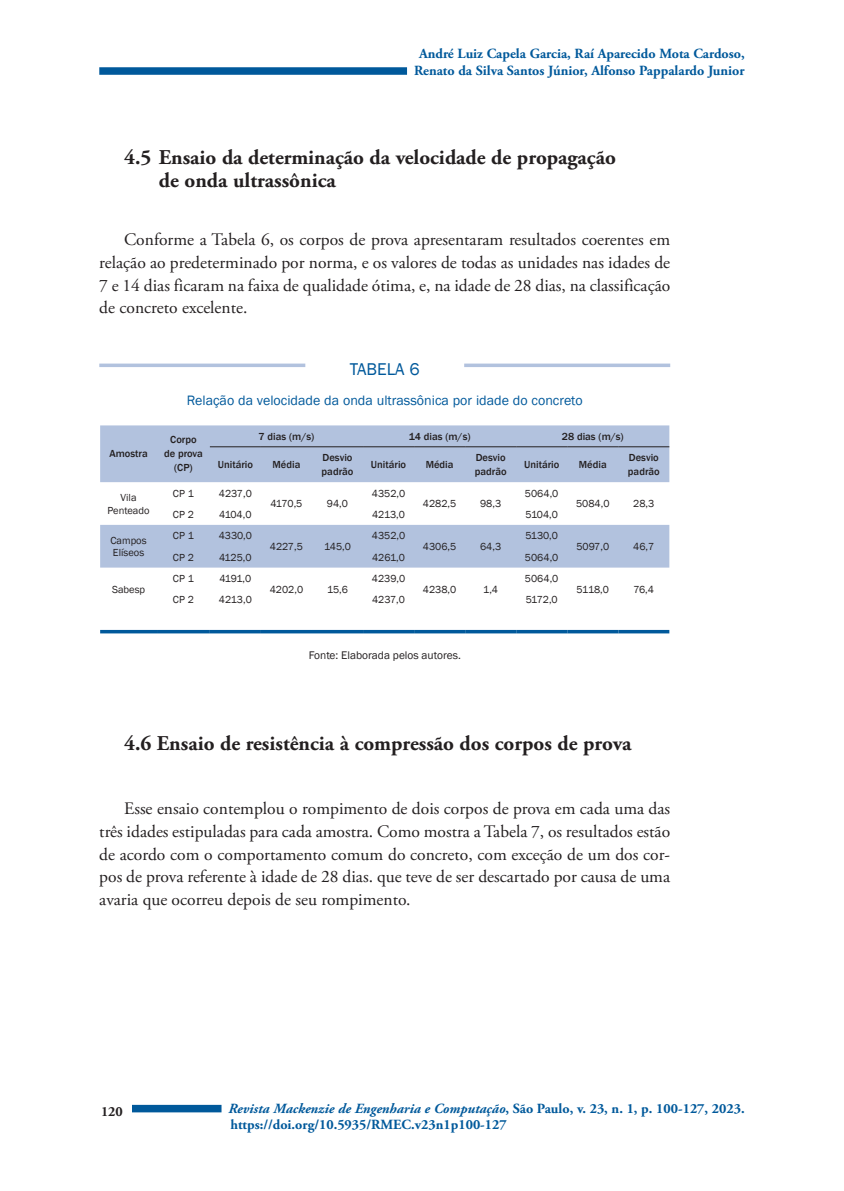
<style>
.page{position:relative;width:844px;height:1191px;background:#fff}
.page>*{position:absolute;margin:0;border:0;box-sizing:border-box;transform-origin:0 0}
.Sub_02{font:700 21px/22.8px "Adobe Garamond Pro";color:#231f20}
.Texto{font:17.5px/22.8px "Adobe Garamond Pro";color:#231f20;text-align:justify}
.Tabela_Nº{font:17.5px "Franklin Gothic";color:#00599b}
.t1{font:700 14px/16.8px "Adobe Garamond Pro";color:#00599b}
.Tabela_Tít{font:14px "Franklin Gothic";color:#00599b}
.t2{font:700 14px "Adobe Garamond Pro";color:#231f20}
.Figura_fonte{font:11.38px "Franklin Gothic";color:#231f20}
.Tabela_Miolo{font:10.5px/12.6px "Franklin Gothic";color:#231f20;text-align:center}
.Tabela_Gravata{font:500 10.5px/14px "Franklin Gothic";color:#231f20}
.s1{font-style:italic}
</style>
<div class="page">
<div style="left:131px;top:1104px;width:90px;height:8px;background:#00599b"></div>
<div style="left:99px;top:1104px;width:33px;height:27px;background:#fff"></div>
<div style="left:99px;top:67px;width:308px;height:8px;background:#00599b"></div>
<svg style="left:99px;top:363px;width:206px;height:4px"></svg>
<svg style="left:464px;top:363px;width:206px;height:4px"></svg>
<svg style="left:100px;top:425px;width:569px;height:142px;fill:#b2c2de"></svg>
<hr style="left:100px;top:630px;width:57px;height:3px;background:#00599b">
<hr style="left:157px;top:630px;width:53px;height:3px;background:#00599b">
<hr style="left:210px;top:630px;width:51px;height:3px;background:#00599b">
<hr style="left:261px;top:630px;width:51px;height:3px;background:#00599b">
<hr style="left:312px;top:630px;width:51px;height:3px;background:#00599b">
<hr style="left:363px;top:630px;width:51px;height:3px;background:#00599b">
<hr style="left:414px;top:630px;width:51px;height:3px;background:#00599b">
<hr style="left:465px;top:630px;width:51px;height:3px;background:#00599b">
<hr style="left:516px;top:630px;width:51px;height:3px;background:#00599b">
<hr style="left:567px;top:630px;width:51px;height:3px;background:#00599b">
<hr style="left:618px;top:630px;width:51px;height:3px;background:#00599b">
<hr style="left:210px;top:446px;width:51px;height:1px;background:#231f20">
<hr style="left:261px;top:446px;width:51px;height:1px;background:#231f20">
<hr style="left:312px;top:446px;width:51px;height:1px;background:#231f20">
<hr style="left:363px;top:446px;width:51px;height:1px;background:#231f20">
<hr style="left:414px;top:446px;width:51px;height:1px;background:#231f20">
<hr style="left:465px;top:446px;width:51px;height:1px;background:#231f20">
<hr style="left:516px;top:446px;width:51px;height:1px;background:#231f20">
<hr style="left:567px;top:446px;width:51px;height:1px;background:#231f20">
<hr style="left:618px;top:446px;width:51px;height:1px;background:#231f20">
<p class="t1" style="left:414px;top:46px;width:332px;text-align:center">André Luiz Capela Garcia, Raí Aparecido Mota Cardoso,<br>Renato da Silva Santos Júnior, Alfonso Pappalardo Junior</p>
<p class="Sub_02" style="left:159px;top:146px;width:458px;text-indent:-35px">4.5 Ensaio da determinação da velocidade de propagação de onda ultrassônica</p>
<p class="Texto" style="left:99px;top:229px;width:572px;text-indent:25px">Conforme a Tabela 6, os corpos de prova apresentaram resultados coerentes em relação ao predeterminado por norma, e os valores de todas as unidades nas idades de 7 e 14 dias ficaram na faixa de qualidade ótima, e, na idade de 28 dias, na classificação de concreto excelente.</p>
<p class="Tabela_Nº" style="left:349px;top:358px;width:71px">TABELA 6</p>
<p class="Tabela_Tít" style="left:187px;top:392px;width:397px">Relação da velocidade da onda ultrassônica por idade do concreto</p>
<p class="Tabela_Gravata" style="left:109px;top:447px;width:40px">Amostra</p>
<p class="Tabela_Gravata" style="left:164px;top:433px;width:40px;text-align:center">Corpo de prova (CP)</p>
<p class="Tabela_Gravata" style="left:258px;top:429px;width:57px">7 dias (m/s)</p>
<p class="Tabela_Gravata" style="left:408px;top:429px;width:63px">14 dias (m/s)</p>
<p class="Tabela_Gravata" style="left:561px;top:429px;width:63px">28 dias (m/s)</p>
<p class="Tabela_Gravata" style="left:218px;top:458px;width:37px">Unitário</p>
<p class="Tabela_Gravata" style="left:272px;top:458px;width:29px">Média</p>
<p class="Tabela_Gravata" style="left:321px;top:451px;width:33px">Desvio padrão</p>
<p class="Tabela_Gravata" style="left:371px;top:458px;width:37px">Unitário</p>
<p class="Tabela_Gravata" style="left:425px;top:458px;width:29px">Média</p>
<p class="Tabela_Gravata" style="left:474px;top:451px;width:33px">Desvio padrão</p>
<p class="Tabela_Gravata" style="left:524px;top:458px;width:37px">Unitário</p>
<p class="Tabela_Gravata" style="left:578px;top:458px;width:29px">Média</p>
<p class="Tabela_Gravata" style="left:627px;top:451px;width:33px">Desvio padrão</p>
<p class="Tabela_Miolo" style="left:107px;top:491px;width:44px">Vila<br>Penteado</p>
<p class="Tabela_Miolo" style="left:173px;top:487px;width:22px">CP 1</p>
<p class="Tabela_Miolo" style="left:219px;top:487px;width:34px">4237,0</p>
<p class="Tabela_Miolo" style="left:270px;top:497px;width:33px">4170,5</p>
<p class="Tabela_Miolo" style="left:327px;top:497px;width:23px">94,0</p>
<p class="Tabela_Miolo" style="left:372px;top:487px;width:35px">4352,0</p>
<p class="Tabela_Miolo" style="left:423px;top:497px;width:35px">4282,5</p>
<p class="Tabela_Miolo" style="left:480px;top:497px;width:23px">98,3</p>
<p class="Tabela_Miolo" style="left:525px;top:487px;width:35px">5064,0</p>
<p class="Tabela_Miolo" style="left:173px;top:508px;width:22px">CP 2</p>
<p class="Tabela_Miolo" style="left:219px;top:508px;width:34px">4104,0</p>
<p class="Tabela_Miolo" style="left:372px;top:508px;width:34px">4213,0</p>
<p class="Tabela_Miolo" style="left:525px;top:508px;width:34px">5104,0</p>
<p class="Tabela_Miolo" style="left:576px;top:497px;width:35px">5084,0</p>
<p class="Tabela_Miolo" style="left:633px;top:497px;width:23px">28,3</p>
<p class="Tabela_Miolo" style="left:110px;top:534px;width:38px;text-align:left">Campos<br>Elíseos</p>
<p class="Tabela_Miolo" style="left:173px;top:529px;width:22px">CP 1</p>
<p class="Tabela_Miolo" style="left:219px;top:529px;width:35px">4330,0</p>
<p class="Tabela_Miolo" style="left:270px;top:540px;width:34px">4227,5</p>
<p class="Tabela_Miolo" style="left:324px;top:540px;width:28px">145,0</p>
<p class="Tabela_Miolo" style="left:372px;top:529px;width:35px">4352,0</p>
<p class="Tabela_Miolo" style="left:423px;top:540px;width:35px">4306,5</p>
<p class="Tabela_Miolo" style="left:480px;top:540px;width:23px">64,3</p>
<p class="Tabela_Miolo" style="left:525px;top:529px;width:34px">5130,0</p>
<p class="Tabela_Miolo" style="left:173px;top:551px;width:22px">CP 2</p>
<p class="Tabela_Miolo" style="left:219px;top:551px;width:34px">4125,0</p>
<p class="Tabela_Miolo" style="left:372px;top:551px;width:34px">4261,0</p>
<p class="Tabela_Miolo" style="left:525px;top:551px;width:35px">5064,0</p>
<p class="Tabela_Miolo" style="left:576px;top:540px;width:34px">5097,0</p>
<p class="Tabela_Miolo" style="left:633px;top:540px;width:23px">46,7</p>
<p class="Tabela_Miolo" style="left:173px;top:572px;width:22px">CP 1</p>
<p class="Tabela_Miolo" style="left:219px;top:572px;width:34px">4191,0</p>
<p class="Tabela_Miolo" style="left:372px;top:572px;width:35px">4239,0</p>
<p class="Tabela_Miolo" style="left:525px;top:572px;width:35px">5064,0</p>
<p class="Tabela_Miolo" style="left:112px;top:583px;width:35px">Sabesp</p>
<p class="Tabela_Miolo" style="left:270px;top:583px;width:35px">4202,0</p>
<p class="Tabela_Miolo" style="left:327px;top:583px;width:22px">15,6</p>
<p class="Tabela_Miolo" style="left:423px;top:583px;width:35px">4238,0</p>
<p class="Tabela_Miolo" style="left:483px;top:583px;width:16px">1,4</p>
<p class="Tabela_Miolo" style="left:173px;top:594px;width:22px">CP 2</p>
<p class="Tabela_Miolo" style="left:219px;top:594px;width:34px">4213,0</p>
<p class="Tabela_Miolo" style="left:372px;top:594px;width:34px">4237,0</p>
<p class="Tabela_Miolo" style="left:525px;top:594px;width:34px">5172,0</p>
<p class="Tabela_Miolo" style="left:576px;top:583px;width:34px">5118,0</p>
<p class="Tabela_Miolo" style="left:633px;top:583px;width:22px">76,4</p>
<p class="Figura_fonte" style="left:308px;top:648px;width:154px">Fonte: Elaborada pelos autores.</p>
<p class="Sub_02" style="left:124px;top:732px;width:508px">4.6 Ensaio de resistência à compressão dos corpos de prova</p>
<p class="Texto" style="left:99px;top:797px;width:572px;text-indent:25px">Esse ensaio contemplou o rompimento de dois corpos de prova em cada uma das três idades estipuladas para cada amostra. Como mostra a Tabela 7, os resultados estão de acordo com o comportamento comum do concreto, com exceção de um dos cor&shy;pos de prova referente à idade de 28 dias. que teve de ser descartado por causa de uma avaria que ocorreu depois de seu rompimento.</p>
<p class="t2" style="left:101px;top:1103px;width:23px">120</p>
<p class="t1" style="left:228px;top:1100px;width:517px"><span class="s1">Revista Mackenzie de Engenharia e Computação</span>, São Paulo, v. 23, n. 1, p. 100-127, 2023. https://doi.org/10.5935/RMEC.v23n1p100-127</p>
</div>
